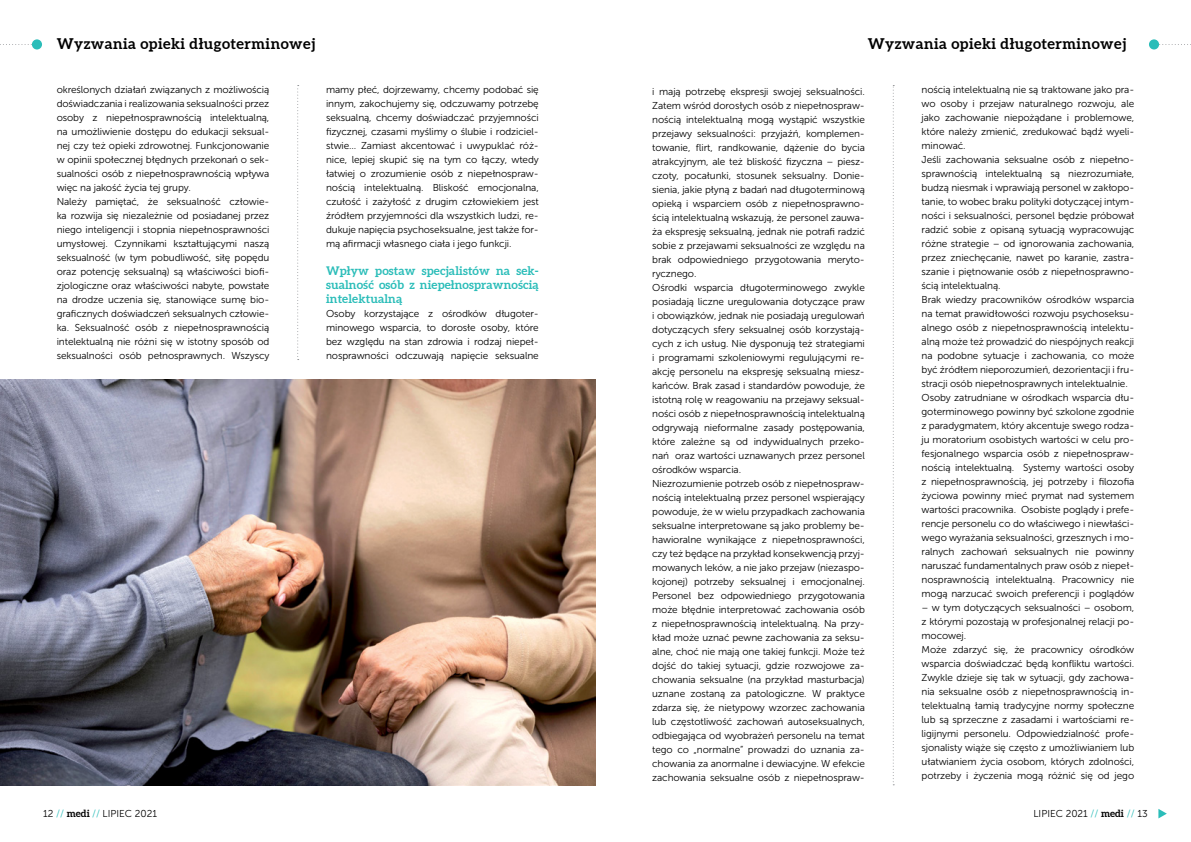
<style>
.page{position:relative;width:1191px;height:842px;background:#fff}
.page>*{position:absolute;margin:0;border:0;box-sizing:border-box;transform-origin:0 0}
.t1{font:700 15px "Aleo";letter-spacing:.03em;color:#000}
.t2{font:700 12px/14px "Aleo";letter-spacing:.01em;color:#2bbdb9;text-align:justify}
.t3{font:10px/14px "Museo Sans 300";letter-spacing:-.01em;color:#000}
.s1{color:#2bbdb9}
.s2{font-family:"Aleo";font-weight:700}
</style>
<div class="page">
<svg style="left:1159px;top:44px;width:32px;height:1px"></svg>
<svg style="left:0;top:44px;width:32px;height:1px"></svg>
<div style="left:1149px;top:39px;width:10px;height:11px;background:#2bbdb9;border-radius:50%"></div>
<div style="left:32px;top:39px;width:10px;height:11px;background:#2bbdb9;border-radius:50%"></div>
<svg style="left:1158px;top:809px;width:8px;height:9px"></svg>
<svg style="left:297px;top:85px;width:2px;height:275px"></svg>
<svg style="left:892px;top:85px;width:2px;height:700px"></svg>
<img style="left:0;top:380px;width:595px;height:405px">
<h1 class="t1" style="left:57px;top:34px;width:260px">Wyzwania opieki długoterminowej</h1>
<h1 class="t1" style="left:867px;top:34px;width:260px">Wyzwania opieki długoterminowej</h1>
<p class="t3" style="left:57px;top:82px;width:214px">określonych działań związanych z możliwością doświadczania i realizowania seksualności przez osoby z niepełnosprawnością intelektualną, na umożliwienie dostępu do edukacji seksual&shy;nej czy też opieki zdrowotnej. Funkcjonowanie w opinii społecznej błędnych przekonań o sek&shy;sualności osób z niepełnosprawnością wpływa więc na jakość życia tej grupy.<br>Należy pamiętać, że seksualność człowie&shy;ka rozwija się niezależnie od posiadanej przez niego inteligencji i stopnia niepełnosprawności umysłowej. Czynnikami kształtującymi naszą seksualność (w tym pobudliwość, siłę popędu oraz potencję seksualną) są właściwości biofi&shy;zjologiczne oraz właściwości nabyte, powstałe na drodze uczenia się, stanowiące sumę bio&shy;graficznych doświadczeń seksualnych człowie&shy;ka. Seksualność osób z niepełnosprawnością intelektualną nie różni się w istotny sposób od seksualności osób pełnosprawnych. Wszyscy</p>
<p class="t3" style="left:326px;top:82px;width:214px;text-align:justify">mamy płeć, dojrzewamy, chcemy podobać się innym, zakochujemy się, odczuwamy potrzebę seksualną, chcemy doświadczać przyjemności fizycznej, czasami myślimy o ślubie i rodziciel&shy;stwie… Zamiast akcentować i uwypuklać róż&shy;nice, lepiej skupić się na tym co łączy, wtedy łatwiej o zrozumienie osób z niepełnospraw&shy;nością intelektualną. Bliskość emocjonalna, czułość i zażyłość z drugim człowiekiem jest źródłem przyjemności dla wszystkich ludzi, re&shy;dukuje napięcia psychoseksualne, jest także for&shy;mą afirmacji własnego ciała i jego funkcji.</p>
<p class="t2" style="left:326px;top:264px;width:214px">Wpływ postaw specjalistów na sek&shy;sualność osób z niepełnosprawnością intelektualną</p>
<p class="t3" style="left:326px;top:306px;width:214px;text-align:justify">Osoby korzystające z ośrodków długoter&shy;minowego wsparcia, to dorosłe osoby, które bez względu na stan zdrowia i rodzaj niepeł&shy;nosprawności odczuwają napięcie seksualne</p>
<p class="t3" style="left:652px;top:85px;width:214px">i mają potrzebę ekspresji swojej seksualności.<br>Zatem wśród dorosłych osób z niepełnospraw&shy;nością intelektualną mogą wystąpić wszystkie przejawy seksualności: przyjaźń, komplemen&shy;towanie, flirt, randkowanie, dążenie do bycia atrakcyjnym, ale też bliskość fizyczna – piesz&shy;czoty, pocałunki, stosunek seksualny. Donie&shy;sienia, jakie płyną z badań nad długoterminową opieką i wsparciem osób z niepełnosprawno&shy;ścią intelektualną wskazują, że personel zauwa&shy;ża ekspresję seksualną, jednak nie potrafi radzić sobie z przejawami seksualności ze względu na brak odpowiedniego przygotowania meryto&shy;rycznego.<br>Ośrodki wsparcia długoterminowego zwykle posiadają liczne uregulowania dotyczące praw i obowiązków, jednak nie posiadają uregulowań dotyczących sfery seksualnej osób korzystają&shy;cych z ich usług. Nie dysponują też strategiami i programami szkoleniowymi regulującymi re&shy;akcję personelu na ekspresję seksualną miesz&shy;kańców. B rak zasad i standardów powoduje, że istotną rolę w reagowaniu na przejawy seksual&shy;ności osób z niepełnosprawnością intelektualną odgrywają nieformalne zasady postępowania, które zależne są od indywidualnych przeko&shy;nań oraz wartości uznawanych przez personel ośrodków wsparcia.<br>Niezrozumienie potrzeb osób z niepełnospraw&shy;nością intelektualną przez personel wspierający powoduje, że w wielu przypadkach zachowania seksualne interpretowane są jako problemy be&shy;hawioralne wynikające z niepełnosprawności, czy też będące na przykład konsekwencją przyj&shy;mowanych leków, a nie jako przejaw (niezaspo&shy;kojonej) potrzeby seksualnej i emocjonalnej.<br>Personel bez odpowiedniego przygotowania może błędnie interpretować zachowania osób z niepełnosprawnością intelektualną. Na przy&shy;kład może uznać pewne zachowania za seksu&shy;alne, choć nie mają one takiej funkcji. Może też dojść do takiej sytuacji, gdzie rozwojowe za&shy;chowania seksualne (na przykład masturbacja) uznane zostaną za patologiczne. W praktyce zdarza się, że nietypowy wzorzec zachowania lub częstotliwość zachowań autoseksualnych, odbiegająca od wyobrażeń personelu na temat tego co „normalne” prowadzi do uznania za&shy;chowania za anormalne i dewiacyjne. W efekcie zachowania seksualne osób z niepełnospraw-</p>
<p class="t3" style="left:921px;top:82px;width:214px">nością intelektualną nie są traktowane jako pra&shy;wo osoby i przejaw naturalnego rozwoju, ale jako zachowanie niepożądane i problemowe, które należy zmienić, zredukować bądź wyeli&shy;minować.<br>Jeśli zachowania seksualne osób z niepełno&shy;sprawnością intelektualną są niezrozumiałe, budzą niesmak i wprawiają personel w zakłopo&shy;tanie, to wobec braku polityki dotyczącej intym&shy;ności i seksualności, personel będzie próbował radzić sobie z opisaną sytuacją wypracowując różne strategie – od ignorowania zachowania, przez zniechęcanie, nawet po karanie, zastra&shy;szanie i piętnowanie osób z niepełnosprawno&shy;ścią intelektualną.<br>B rak wiedzy pracowników ośrodków wsparcia na temat prawidłowości rozwoju psychoseksu&shy;alnego osób z niepełnosprawnością intelektu&shy;alną może też prowadzić do niespójnych reakcji na podobne sytuacje i zachowania, co może być źródłem nieporozumień, dezorientacji i fru&shy;stracji osób niepełnosprawnych intelektualnie.<br>Osoby zatrudniane w ośrodkach wsparcia dłu&shy;goterminowego powinny być szkolone zgodnie z paradygmatem, który akcentuje swego rodza&shy;ju moratorium osobistych wartości w celu pro&shy;fesjonalnego wsparcia osób z niepełnospraw&shy;nością intelektualną. Systemy wartości osoby z niepełnosprawnością, jej potrzeby i filozofia życiowa powinny mieć prymat nad systemem wartości pracownika. Osobiste poglądy i prefe&shy;rencje personelu co do właściwego i niewłaści&shy;wego wyrażania seksualności, grzesznych i mo&shy;ralnych zachowań seksualnych nie powinny naruszać fundamentalnych praw osób z niepeł&shy;nosprawnością intelektualną. Pracownicy nie mogą narzucać swoich preferencji i poglądów</p>
<p class="t3" style="left:921px;top:600px;width:214px">– w tym dotyczących seksualności – osobom, z którymi pozostają w profesjonalnej relacji po&shy;mocowej.<br>Może zdarzyć się, że pracownicy ośrodków wsparcia doświadczać będą konfliktu wartości.<br>Zwykle dzieje się tak w sytuacji, gdy zachowa&shy;nia seksualne osób z niepełnosprawnością in&shy;telektualną łamią tradycyjne normy społeczne lub są sprzeczne z zasadami i wartościami re&shy;ligijnymi personelu. Odpowiedzialność profe&shy;sjonalisty wiąże się często z umożliwianiem lub ułatwianiem życia osobom, których zdolności, potrzeby i życzenia mogą różnić się od jego</p>
<p class="t3" style="left:43px;top:806px;width:115px">12 <span class="s1">//</span> <span class="s2">medi</span> <span class="s1">//</span> LIPIEC 2021</p>
<p class="t3" style="left:1033px;top:806px;width:116px">LIPIEC 2021 <span class="s1">//</span> <span class="s2">medi</span> <span class="s1">//</span> 13</p>
</div>
